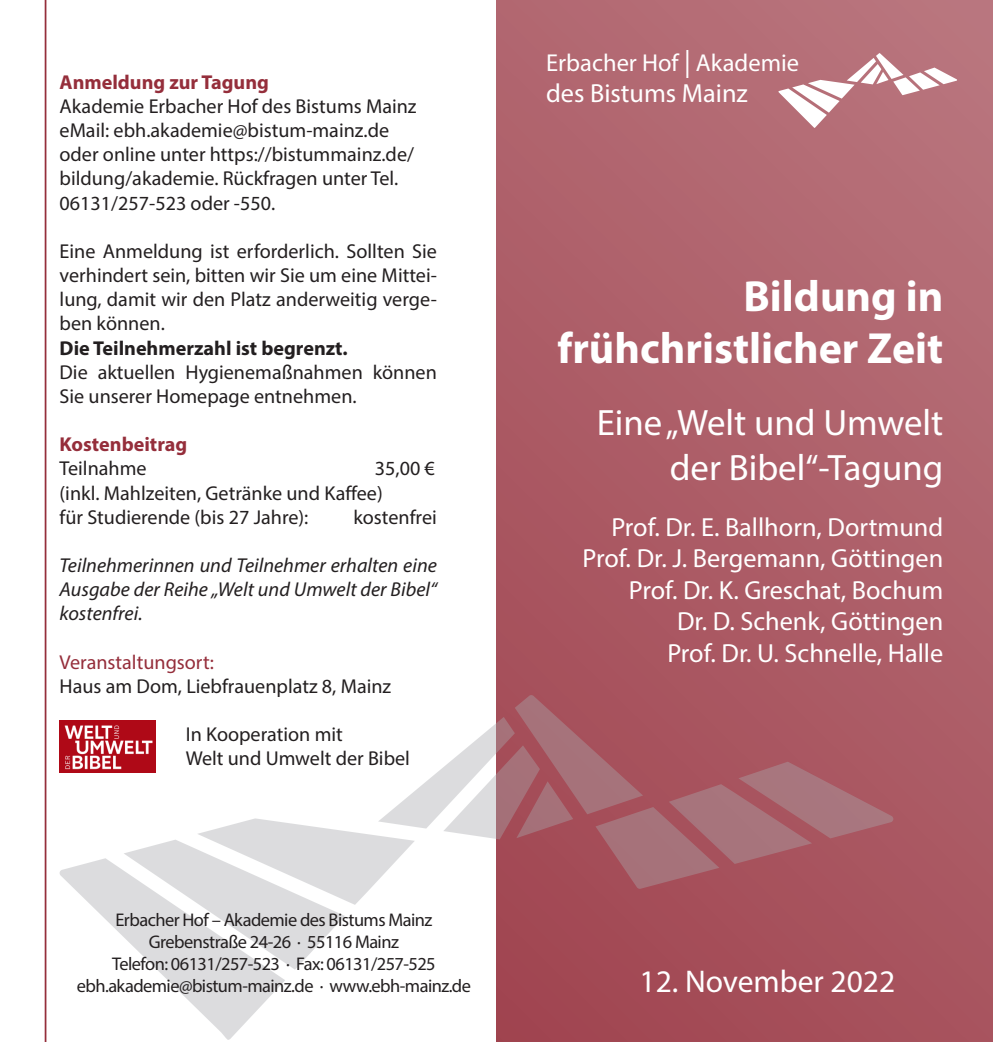
<style>
.page{position:relative;width:993px;height:1042px;background:#fff}
.page>*{position:absolute;margin:0;border:0;box-sizing:border-box;transform-origin:0 0}
.t1{font:700 43.75px/52.5px "Myriad Pro";color:#fff;text-align:right}
.t2{font:36.75px/44.1px "Myriad Pro";color:#fff;text-align:right}
.t3{font:31.5px "Myriad Pro";color:#fff}
.t4{font:26.25px/31.5px "Myriad Pro";color:#fff;text-align:right}
.t5{font:24.5px "Myriad Pro";color:#fff}
.t6{font:20.12px/24.2px "Myriad Pro";color:#231f20}
.t7{font:italic 20.12px/24.2px "Myriad Pro";color:#231f20;text-align:justify}
.t8{font:700 20.12px "Myriad Pro";color:#952e3b}
.t9{font:700 20.12px "Myriad Pro";color:#231f20}
.t10{font:20.12px "Myriad Pro";color:#952e3b}
.t11{font:18.38px/22.1px "Myriad Pro";letter-spacing:-.03em;color:#231f20;text-align:center}
.s1{font-size:28px}
</style>
<div class="page">
<div style="left:496px;top:0;width:496px;height:1042px;background:linear-gradient(to bottom,#b46c76,#a7525d)"></div>
<svg style="left:778px;top:53px;width:178px;height:75px"></svg>
<svg style="left:60px;top:695px;width:833px;height:345px"></svg>
<hr style="left:45px;top:0;width:1px;height:1042px;background:#952e3b">
<img style="left:60px;top:721px;width:95px;height:51px">
<p class="t8" style="left:60px;top:69px;width:211px">Anmeldung zur Tagung</p>
<p class="t6" style="left:60px;top:94px;width:358px">Akademie Erbacher Hof des Bistums Mainz eMail: ebh.akademie@bistum-mainz.de oder online unter https://bistummainz.de/ bildung/akademie. Rückfragen unter Tel.<br>06131/257-523 oder -550.</p>
<p class="t6" style="left:60px;top:239px;width:379px;text-align:justify">Eine Anmeldung ist erforderlich. Sollten Sie verhindert sein, bitten wir Sie um eine Mittei&shy;lung, damit wir den Platz anderweitig verge&shy;ben können.</p>
<p class="t9" style="left:60px;top:335px;width:289px">Die Teilnehmerzahl ist begrenzt.</p>
<p class="t6" style="left:60px;top:360px;width:379px">Die aktuellen Hygienemaßnahmen können<br>Sie unserer Homepage entnehmen.</p>
<p class="t8" style="left:60px;top:431px;width:129px">Kostenbeitrag</p>
<p class="t6" style="left:60px;top:456px;width:89px">Teilnahme</p>
<p class="t6" style="left:60px;top:456px;width:377px;text-indent:315px">35,00 € (inkl. Mahlzeiten, Getränke und Kaffee)<br>für Studierende (bis 27 Jahre):</p>
<p class="t6" style="left:353px;top:504px;width:85px">kostenfrei</p>
<p class="t7" style="left:60px;top:553px;width:379px">Teilnehmerinnen und Teilnehmer erhalten eine Ausgabe der Reihe „Welt und Umwelt der Bibel“ kostenfrei.</p>
<p class="t10" style="left:60px;top:649px;width:156px">Veranstaltungsort:</p>
<p class="t6" style="left:60px;top:673px;width:333px">Haus am Dom, Liebfrauenplatz 8, Mainz</p>
<p class="t6" style="left:186px;top:722px;width:226px">In Kooperation mit<br>Welt und Umwelt der Bibel</p>
<p class="t11" style="left:77px;top:909px;width:395px">Erbacher Hof – Akademie des Bistums Mainz Grebenstraße 24-26 · 55116 Mainz<br>Telefon: 06131/257-523 · Fax: 06131/257-525 ebh.akademie@bistum-mainz.de · www.ebh-mainz.de</p>
<p class="t5" style="left:546px;top:47px;width:254px">Erbacher Hof <span class="s1">|</span> Akademie</p>
<h3 class="t4" style="left:546px;top:77px;width:203px">des Bistums Mainz</h3>
<h1 class="t1" style="left:557px;top:268px;width:387px">Bildung in frühchristlicher Zeit</h1>
<h2 class="t2" style="left:596px;top:400px;width:348px">Eine „Welt und Umwelt der Bibel“-Tagung</h2>
<h3 class="t4" style="left:582px;top:511px;width:362px">Prof. Dr. E. Ballhorn, Dortmund<br>Prof. Dr. J. Bergemann, Göttingen<br>Prof. Dr. K. Greschat, Bochum<br>Dr. D. Schenk, Göttingen<br>Prof. Dr. U. Schnelle, Halle</h3>
<h3 class="t3" style="left:639px;top:962px;width:257px">12. November 2022</h3>
</div>
